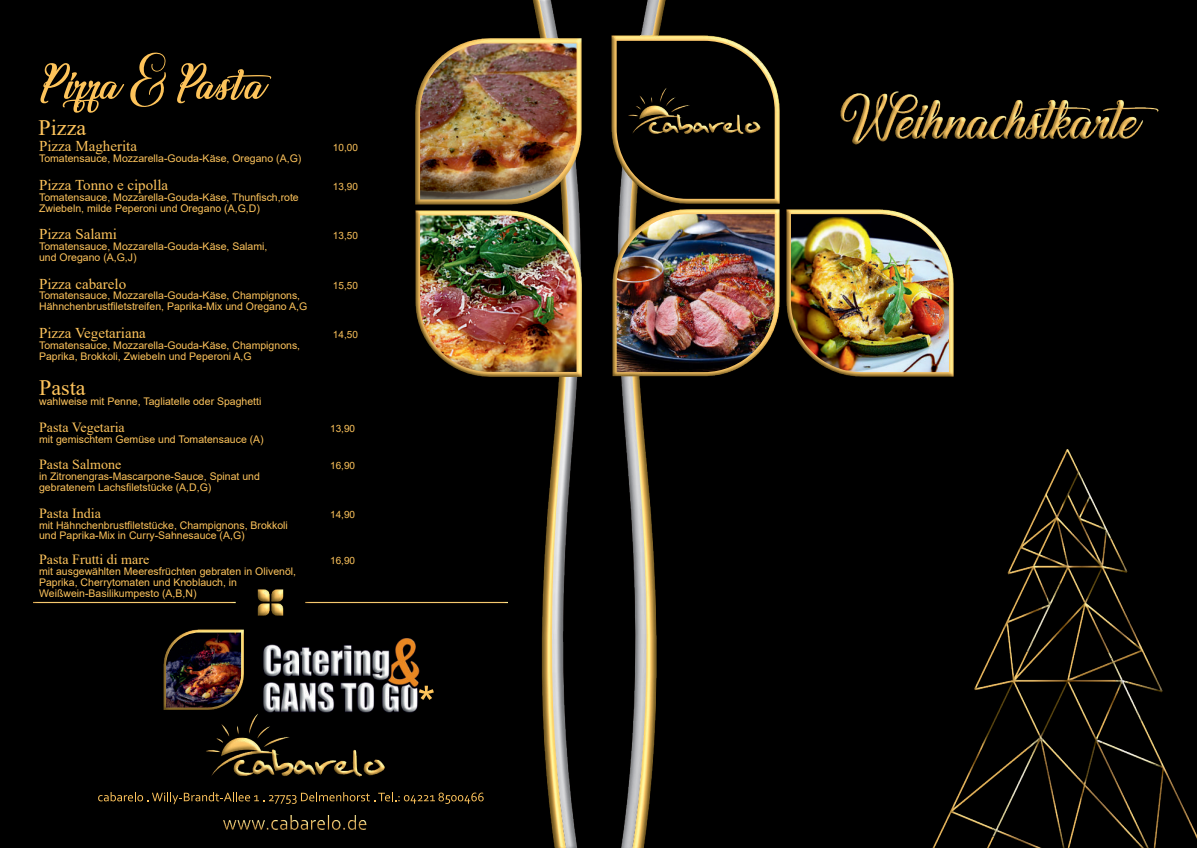
<style>
.page{position:relative;width:1197px;height:848px;background:#fff}
.page>*{position:absolute;margin:0;border:0;box-sizing:border-box;transform-origin:0 0}
.t1{font:22px "Times New Roman";color:#fec45c}
.t2{font:15px "Times New Roman";color:#fec45c}
.t3{font:14px "Times New Roman";color:#fec45c}
.t4{font:10.5px/10.8px "Arial";color:#fec45c}
.t5{font:10px "Arial";color:#fec45c}
</style>
<div class="page">
<div style="left:0;top:0;width:1196px;height:848px;background:#000"></div>
<img style="left:532px;top:0;width:247px;height:848px">
<img style="left:616px;top:214px;width:158px;height:158px">
<img style="left:415px;top:39px;width:166px;height:165px">
<img style="left:420px;top:43px;width:156px;height:156px">
<img style="left:840px;top:91px;width:318px;height:54px">
<img style="left:163px;top:630px;width:80px;height:79px">
<img style="left:166px;top:632px;width:75px;height:75px">
<img style="left:263px;top:638px;width:157px;height:75px">
<svg style="left:419px;top:685px;width:15px;height:15px"></svg>
<img style="left:611px;top:36px;width:168px;height:167px">
<img style="left:786px;top:209px;width:167px;height:168px">
<img style="left:790px;top:214px;width:158px;height:158px">
<img style="left:932px;top:449px;width:264px;height:399px">
<svg style="left:616px;top:41px;width:158px;height:158px"></svg>
<img style="left:627px;top:87px;width:133px;height:48px">
<img style="left:34px;top:589px;width:473px;height:26px">
<img style="left:223px;top:815px;width:143px;height:14px">
<img style="left:206px;top:714px;width:178px;height:62px">
<svg style="left:98px;top:792px;width:385px;height:12px"></svg>
<img style="left:415px;top:211px;width:166px;height:165px">
<img style="left:420px;top:215px;width:156px;height:157px">
<svg style="left:40px;top:52px;width:126px;height:61px"></svg>
<svg style="left:177px;top:63px;width:94px;height:40px"></svg>
<h1 class="t1" style="left:39px;top:120px;width:49px">Pizza</h1>
<h2 class="t2" style="left:39px;top:141px;width:99px">Pizza Magherita</h2>
<p class="t5" style="left:333px;top:144px;width:27px">10,00</p>
<p class="t4" style="left:39px;top:154px;width:264px">Tomatensauce, Mozzarella-Gouda-Käse, Oregano (A,G)</p>
<h2 class="t2" style="left:39px;top:179px;width:131px">Pizza Tonno e cipolla</h2>
<p class="t5" style="left:333px;top:182px;width:27px">13,90</p>
<p class="t4" style="left:39px;top:193px;width:261px">Tomatensauce, Mozzarella-Gouda-Käse, Thunfisch,rote<br>Zwiebeln, milde Peperoni und Oregano (A,G,D)</p>
<h2 class="t2" style="left:39px;top:229px;width:79px">Pizza Salami</h2>
<p class="t5" style="left:333px;top:232px;width:27px">13,50</p>
<p class="t4" style="left:39px;top:242px;width:230px">Tomatensauce, Mozzarella-Gouda-Käse, Salami, und Oregano (A,G,J)</p>
<h2 class="t2" style="left:39px;top:278px;width:89px">Pizza cabarelo</h2>
<p class="t5" style="left:333px;top:281px;width:27px">15,50</p>
<p class="t4" style="left:39px;top:291px;width:269px">Tomatensauce, Mozzarella-Gouda-Käse, Champignons,<br>Hähnchenbrustfiletstreifen, Paprika-Mix und Oregano A,G</p>
<h2 class="t2" style="left:39px;top:327px;width:108px">Pizza Vegetariana</h2>
<p class="t5" style="left:333px;top:330px;width:27px">14,50</p>
<p class="t4" style="left:39px;top:340px;width:262px">Tomatensauce, Mozzarella-Gouda-Käse, Champignons,<br>Paprika, Brokkoli, Zwiebeln und Peperoni A,G</p>
<h1 class="t1" style="left:39px;top:379px;width:48px">Pasta</h1>
<p class="t4" style="left:39px;top:397px;width:224px">wahlweise mit Penne, Tagliatelle oder Spaghetti</p>
<h3 class="t3" style="left:39px;top:422px;width:87px">Pasta Vegetaria</h3>
<p class="t5" style="left:330px;top:425px;width:27px">13,90</p>
<p class="t4" style="left:39px;top:435px;width:226px">mit gemischtem Gemüse und Tomatensauce (A)</p>
<h3 class="t3" style="left:39px;top:460px;width:84px">Pasta Salmone</h3>
<p class="t5" style="left:330px;top:462px;width:27px">16,90</p>
<p class="t4" style="left:39px;top:472px;width:222px">in Zitronengras-Mascarpone-Sauce, Spinat und gebratenem Lachsfiletstücke (A,D,G)</p>
<h3 class="t3" style="left:39px;top:508px;width:63px">Pasta India</h3>
<p class="t5" style="left:330px;top:510px;width:27px">14,90</p>
<p class="t4" style="left:39px;top:520px;width:250px">mit Hähnchenbrustfiletstücke, Champignons, Brokkoli und Paprika-Mix in Curry-Sahnesauce (A,G)</p>
<h3 class="t3" style="left:39px;top:554px;width:112px">Pasta Frutti di mare</h3>
<p class="t5" style="left:330px;top:557px;width:27px">16,90</p>
<p class="t4" style="left:39px;top:567px;width:258px">mit ausgewählten Meeresfrüchten gebraten in Olivenöl,<br>Paprika, Cherrytomaten und Knoblauch, in<br>Weißwein-Basilikumpesto (A,B,N)</p>
</div>
